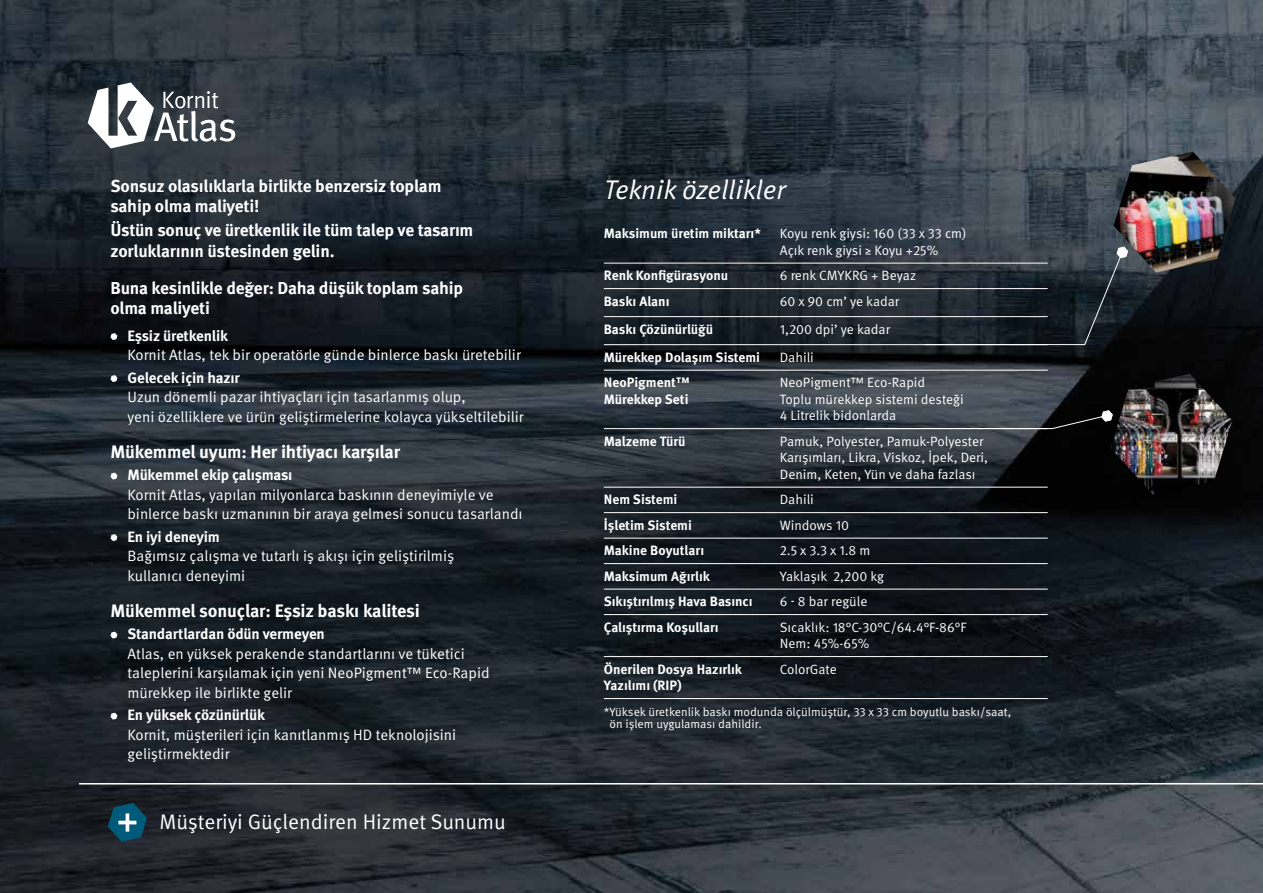
<style>
.page{position:relative;width:1263px;height:893px;background:#fff}
.page>*{position:absolute;margin:0;border:0;box-sizing:border-box;transform-origin:0 0}
.t1{font:27px "Meta Pro Norm Ita";color:#fff}
.t2{font:21px "Meta Pro Norm";color:#fff}
.t3{font:700 18px "Meta Pro";letter-spacing:-.015em;color:#fff}
.t4{font:700 17.25px/20.2px "Meta Pro";letter-spacing:-.015em;color:#fff}
.t5{font:15px/19.5px "Meta Pro Norm";color:#fff}
.t6{font:700 15px "Meta Pro";letter-spacing:-.01em;color:#fff}
.t7{font:13.5px/16.5px "Meta Pro Norm";letter-spacing:-.005em;color:#fff}
.t8{font:700 13.5px/25.5px "Meta Pro";color:#fff}
.t9{font:12px/12px "Meta Pro Norm";letter-spacing:-.005em;color:#fff}
</style>
<div class="page">
<img style="left:0;top:0;width:1263px;height:893px">
<svg style="left:108px;top:803px;width:39px;height:39px"></svg>
<svg style="left:110px;top:333px;width:7px;height:7px"></svg>
<svg style="left:110px;top:375px;width:7px;height:7px"></svg>
<svg style="left:110px;top:473px;width:7px;height:7px"></svg>
<svg style="left:110px;top:534px;width:7px;height:7px"></svg>
<svg style="left:110px;top:632px;width:7px;height:7px"></svg>
<svg style="left:110px;top:713px;width:7px;height:7px"></svg>
<hr style="left:79px;top:783px;width:1184px;height:1px;background:#fff">
<svg style="left:88px;top:82px;width:147px;height:66px"></svg>
<hr style="left:604px;top:263px;width:176px;height:1px;background:#fff">
<hr style="left:780px;top:263px;width:268px;height:1px;background:#fff">
<hr style="left:604px;top:288px;width:176px;height:1px;background:#fff">
<hr style="left:780px;top:288px;width:268px;height:1px;background:#fff">
<hr style="left:604px;top:316px;width:176px;height:1px;background:#fff">
<hr style="left:780px;top:316px;width:268px;height:1px;background:#fff">
<hr style="left:604px;top:344px;width:176px;height:1px;background:#fff">
<hr style="left:780px;top:344px;width:268px;height:1px;background:#fff">
<hr style="left:604px;top:370px;width:176px;height:1px;background:#fff">
<hr style="left:780px;top:370px;width:268px;height:1px;background:#fff">
<hr style="left:604px;top:428px;width:176px;height:1px;background:#fff">
<hr style="left:780px;top:428px;width:268px;height:1px;background:#fff">
<hr style="left:604px;top:487px;width:176px;height:1px;background:#fff">
<hr style="left:780px;top:487px;width:268px;height:1px;background:#fff">
<hr style="left:604px;top:512px;width:176px;height:1px;background:#fff">
<hr style="left:780px;top:512px;width:268px;height:1px;background:#fff">
<hr style="left:604px;top:538px;width:176px;height:1px;background:#fff">
<hr style="left:780px;top:538px;width:268px;height:1px;background:#fff">
<hr style="left:604px;top:563px;width:176px;height:1px;background:#fff">
<hr style="left:780px;top:563px;width:268px;height:1px;background:#fff">
<hr style="left:604px;top:589px;width:176px;height:1px;background:#fff">
<hr style="left:780px;top:589px;width:268px;height:1px;background:#fff">
<hr style="left:604px;top:614px;width:176px;height:1px;background:#fff">
<hr style="left:780px;top:614px;width:268px;height:1px;background:#fff">
<hr style="left:604px;top:656px;width:176px;height:1px;background:#fff">
<hr style="left:780px;top:656px;width:268px;height:1px;background:#fff">
<hr style="left:604px;top:698px;width:176px;height:1px;background:#fff">
<hr style="left:780px;top:698px;width:268px;height:1px;background:#fff">
<svg style="left:923px;top:247px;width:205px;height:98px"></svg>
<img style="left:1113px;top:152px;width:122px;height:121px">
<svg style="left:864px;top:411px;width:246px;height:18px"></svg>
<img style="left:1110px;top:374px;width:122px;height:121px">
<p class="t4" style="left:110px;top:174px;width:333px">Sonsuz olasılıklarla birlikte benzersiz toplam sahip olma maliyeti!</p>
<p class="t4" style="left:110px;top:219px;width:364px">Üstün sonuç ve üretkenlik ile tüm talep ve tasarım zorluklarının üstesinden gelin.</p>
<p class="t4" style="left:110px;top:277px;width:354px">Buna kesinlikle değer: Daha düşük toplam sahip olma maliyeti</p>
<p class="t6" style="left:127px;top:324px;width:102px">Eşsiz üretkenlik</p>
<p class="t5" style="left:127px;top:344px;width:395px">Kornit Atlas, tek bir operatörle günde binlerce baskı üretebilir</p>
<p class="t6" style="left:127px;top:366px;width:114px">Gelecek için hazır</p>
<p class="t5" style="left:127px;top:386px;width:398px">Uzun dönemli pazar ihtiyaçları için tasarlanmış olup,<br>yeni özelliklere ve ürün geliştirmelerine kolayca yükseltilebilir</p>
<p class="t3" style="left:110px;top:438px;width:291px">Mükemmel uyum: Her ihtiyacı karşılar</p>
<p class="t6" style="left:127px;top:463px;width:167px">Mükemmel ekip çalışması</p>
<p class="t5" style="left:127px;top:484px;width:397px">Kornit Atlas, yapılan milyonlarca baskının deneyimiyle ve binlerce baskı uzmanının bir araya gelmesi sonucu tasarlandı</p>
<p class="t6" style="left:127px;top:525px;width:94px">En iyi deneyim</p>
<p class="t5" style="left:127px;top:545px;width:328px">Bağımsız çalışma ve tutarlı iş akışı için geliştirilmiş kullanıcı deneyimi</p>
<p class="t3" style="left:110px;top:597px;width:311px">Mükemmel sonuçlar: Eşsiz baskı kalitesi</p>
<p class="t6" style="left:127px;top:622px;width:199px">Standartlardan ödün vermeyen</p>
<p class="t5" style="left:127px;top:643px;width:364px">Atlas, en yüksek perakende standartlarını ve tüketici taleplerini karşılamak için yeni NeoPigment™ Eco-Rapid mürekkep ile birlikte gelir</p>
<p class="t6" style="left:127px;top:703px;width:139px">En yüksek çözünürlük</p>
<p class="t5" style="left:127px;top:724px;width:330px">Kornit, müşterileri için kanıtlanmış HD teknolojisini geliştirmektedir</p>
<h2 class="t2" style="left:160px;top:806px;width:348px">Müşteriyi Güçlendiren Hizmet Sunumu</h2>
<h1 class="t1" style="left:604px;top:169px;width:184px">Teknik özellikler</h1>
<p class="t7" style="left:780px;top:224px;width:188px">Koyu renk giysi: 160 (33 x 33 cm(</p>
<p class="t8" style="left:604px;top:220px;width:159px">Maksimum üretim miktarı*</p>
<p class="t8" style="left:604px;top:262px;width:126px">Renk Konfigürasyonu</p>
<p class="t7" style="left:780px;top:236px;width:160px;line-height:25.5px">Açık renk giysi ≥ Koyu +25%<br>6 renk CMYKRG + Beyaz</p>
<p class="t8" style="left:604px;top:287px;width:67px">Baskı Alanı</p>
<p class="t7" style="left:780px;top:292px;width:121px">60 x 90 cm’ ye kadar</p>
<p class="t8" style="left:604px;top:315px;width:111px">Baskı Çözünürlüğü</p>
<p class="t7" style="left:780px;top:320px;width:112px">1,200 dpi’ ye kadar</p>
<p class="t8" style="left:604px;top:343px;width:158px">Mürekkep Dolaşım Sistemi<br>NeoPigmentTM</p>
<p class="t8" style="left:604px;top:385px;width:86px">Mürekkep Seti</p>
<p class="t8" style="left:604px;top:427px;width:83px">Malzeme Türü</p>
<p class="t7" style="left:780px;top:348px;width:36px">Dahili</p>
<p class="t7" style="left:780px;top:373px;width:186px">NeoPigment™ Eco-Rapid<br>Toplu mürekkep sistemi desteği<br>4 Litrelik bidonlarda</p>
<p class="t7" style="left:780px;top:432px;width:205px">Pamuk, Polyester, Pamuk-Polyester</p>
<p class="t8" style="left:604px;top:486px;width:75px">Nem Sistemi</p>
<p class="t7" style="left:780px;top:448px;width:210px">Karışımları, Likra, Viskoz, İpek, Deri,<br>Denim, Keten, Yün ve daha fazlası</p>
<p class="t7" style="left:780px;top:490px;width:36px">Dahili</p>
<p class="t8" style="left:604px;top:511px;width:90px">İşletim Sistemi</p>
<p class="t7" style="left:780px;top:516px;width:71px">Windows 10</p>
<p class="t8" style="left:604px;top:537px;width:102px">Makine Boyutları</p>
<p class="t7" style="left:780px;top:541px;width:92px">2.5 x 3.3 x 1.8 m</p>
<p class="t8" style="left:604px;top:562px;width:108px">Maksimum Ağırlık</p>
<p class="t7" style="left:780px;top:567px;width:106px">Yaklaşık 2,200 kg</p>
<p class="t8" style="left:604px;top:588px;width:150px">Sıkıştırılmış Hava Basıncı</p>
<p class="t7" style="left:780px;top:592px;width:89px">8-6 bar regüle</p>
<p class="t8" style="left:604px;top:613px;width:116px">Çalıştırma Koşulları</p>
<p class="t7" style="left:780px;top:618px;width:188px">Sıcaklık: 18°C-30°C/64.4°F-86°F</p>
<p class="t7" style="left:780px;top:634px;width:91px">Nem: 45%-65%</p>
<p class="t8" style="left:604px;top:660px;width:140px;line-height:16.5px">Önerilen Dosya Hazırlık<br>Yazılımı (RIP(</p>
<p class="t7" style="left:780px;top:660px;width:59px">ColorGate</p>
<p class="t9" style="left:609px;top:705px;width:403px;text-indent:-6px">*Yüksek üretkenlik baskı modunda ölçülmüştür, 33 x 33 cm boyutlu baskı/saat, ön işlem uygulaması dahildir.</p>
</div>
